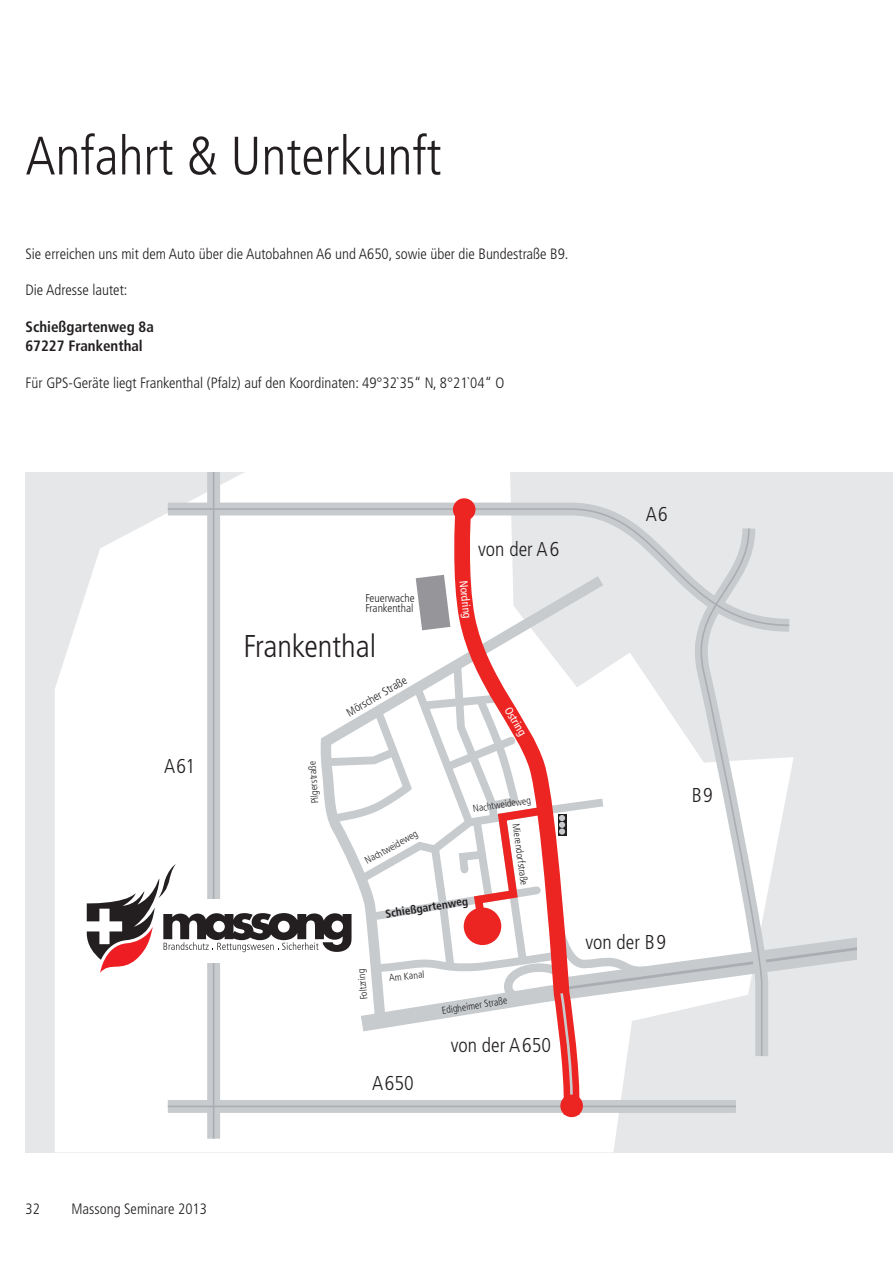
<style>
.page{position:relative;width:893px;height:1263px;background:#fff}
.page>*{position:absolute;margin:0;border:0;box-sizing:border-box;transform-origin:0 0}
.t1{font:300 condensed 54px "Frutiger LT Pro";color:#231f20}
.t2{font:300 condensed 31.5px "Frutiger LT Pro";color:#231f20}
.t3{font:300 condensed 20.1px "Frutiger LT Pro";color:#231f20}
.t4{font:300 condensed 15px "Frutiger LT Pro";color:#231f20}
.t5{font:700 condensed 15px/19.5px "Frutiger LT Pro";color:#231f20}
.t6{font:300 condensed 11.4px/10.1px "Frutiger LT Pro";color:#231f20}
.t7{font:condensed 11.4px "Frutiger LT Pro";color:#fff}
.t8{font:700 condensed 11.4px "Frutiger LT Pro";color:#231f20}
.t9{font:300 condensed 10.05px "Frutiger LT Pro";color:#231f20}
</style>
<div class="page">
<div style="left:26px;top:472px;width:867px;height:680px;background:#e6e7e9"></div>
<svg style="left:55px;top:472px;width:563px;height:680px;fill:#fff"></svg>
<div style="left:447px;top:1117px;width:140px;height:14px;background:#fff"></div>
<svg style="left:155px;top:496px;width:463px;height:31px"></svg>
<div style="left:207px;top:472px;width:13px;height:667px;background:#c7cbce"></div>
<svg style="left:166px;top:507px;width:473px;height:20px"></svg>
<div style="left:453px;top:498px;width:23px;height:23px;background:#ec2523;border-radius:50%"></div>
<hr style="left:213px;top:472px;width:1px;height:667px;background:#aaaeb2">
<svg style="left:87px;top:527px;width:770px;height:590px"></svg>
<h1 class="t1" style="left:26px;top:125px;width:417px">Anfahrt &amp; Unterkunft</h1>
<p class="t4" style="left:26px;top:245px;width:544px">Sie erreichen uns mit dem Auto über die Autobahnen A6 und A650, sowie über die Bundestraße B9.</p>
<p class="t4" style="left:26px;top:281px;width:103px">Die Adresse lautet:</p>
<p class="t5" style="left:26px;top:317px;width:130px">Schießgartenweg 8a<br>67227 Frankenthal</p>
<p class="t4" style="left:26px;top:374px;width:480px">Für GPS-Geräte liegt Frankenthal (Pfalz) auf den Koordinaten: 49°32`35“ N, 8°21`04“ O</p>
<h3 class="t3" style="left:164px;top:754px;width:32px">A61</h3>
<p class="t6" style="left:365px;top:593px;width:51px">Feuerwache<br>Frankenthal</p>
<h2 class="t2" style="left:243px;top:628px;width:134px">Frankenthal</h2>
<p class="t9" style="left:309px;top:804px;width:44px;rotate:-94deg">Pilgerstraße</p>
<p class="t6" style="left:345px;top:709px;width:69px;rotate:-31deg">Mörscher Straße</p>
<p class="t9" style="left:363px;top:856px;width:61px;rotate:-29deg">Nachtweideweg</p>
<h3 class="t3" style="left:478px;top:538px;width:83px">von der A6</h3>
<p class="t7" style="left:470px;top:579px;width:40px;rotate:84deg">Nordring</p>
<p class="t7" style="left:513px;top:704px;width:33px;rotate:59deg">Ostring</p>
<p class="t9" style="left:472px;top:803px;width:61px;rotate:-9deg">Nachtweideweg</p>
<p class="t9" style="left:522px;top:823px;width:64px;rotate:82deg">Mierendorfstraße</p>
<p class="t8" style="left:384px;top:907px;width:85px;rotate:-9deg">Schießgartenweg</p>
<p class="t9" style="left:358px;top:1000px;width:33px;rotate:-96deg">Foltzring</p>
<p class="t9" style="left:389px;top:972px;width:37px;rotate:-6deg">Am Kanal</p>
<p class="t9" style="left:441px;top:1005px;width:68px;rotate:-9deg">Edigheim er Straße</p>
<h3 class="t3" style="left:451px;top:1033px;width:102px">von der A650</h3>
<h3 class="t3" style="left:372px;top:1071px;width:43px">A650</h3>
<h3 class="t3" style="left:646px;top:503px;width:23px">A6</h3>
<h3 class="t3" style="left:692px;top:784px;width:22px">B9</h3>
<h3 class="t3" style="left:585px;top:930px;width:82px">von der B9</h3>
<p class="t4" style="left:26px;top:1200px;width:16px">32</p>
<p class="t4" style="left:71px;top:1200px;width:137px">Massong Seminare 2013</p>
</div>
